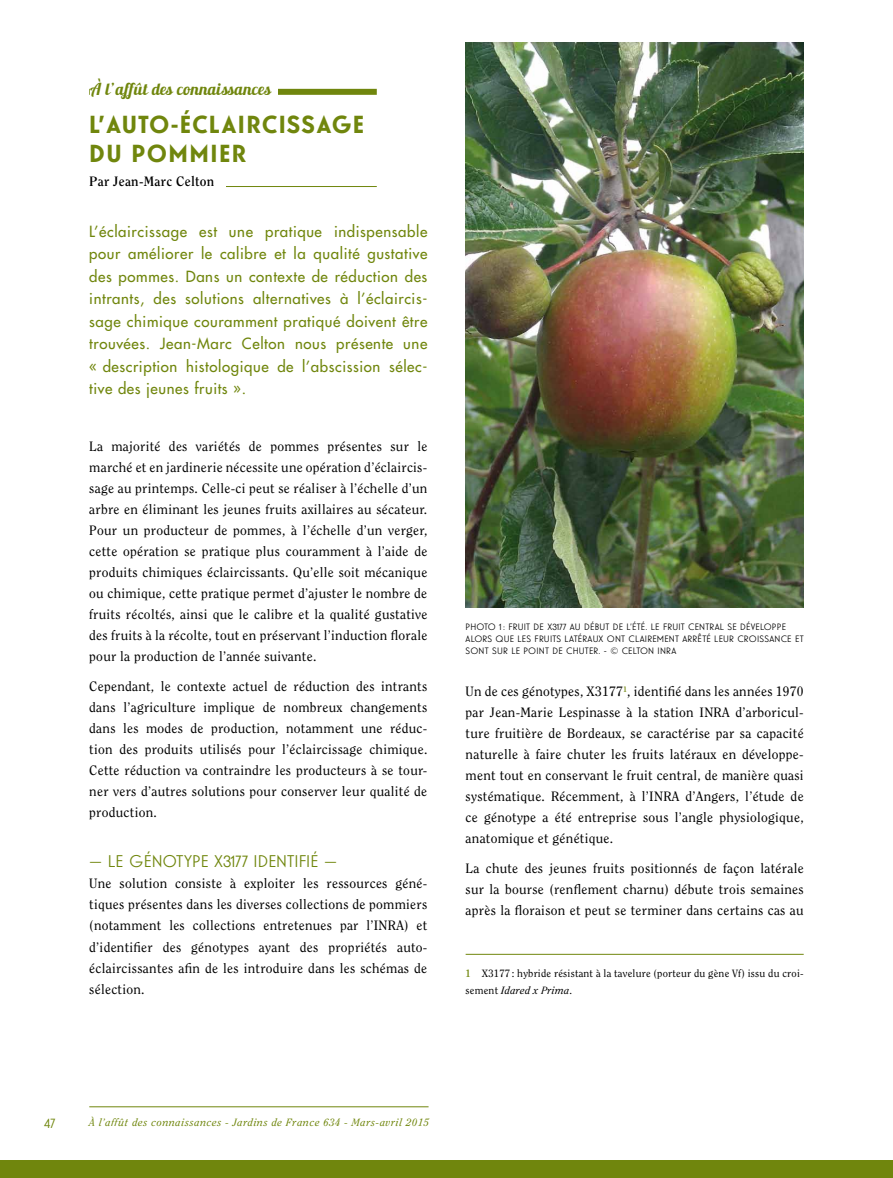
<style>
.page{position:relative;width:893px;height:1178px;background:#fff}
.page>*{position:absolute;margin:0;border:0;box-sizing:border-box;transform-origin:0 0}
.t1{font:700 24px/28.8px "Guildford Pro";letter-spacing:.06em;color:#70860d}
.t2{font:16.5px "Guildford Pro";color:#70860d}
.t3{font:16.5px "Lobster 1.3";letter-spacing:.02em;color:#70860d}
.t4{font:500 15px/22.5px "Futura Std";letter-spacing:.04em;color:#70860d;text-align:justify}
.t5{font:13.5px/21px "Clearface Std";letter-spacing:.02em;color:#000;text-align:justify}
.t6{font:700 13.5px "Clearface Std";letter-spacing:.02em;color:#000}
.t7{font:13.5px "Guildford Pro";color:#70860d}
.t8{font:10.5px/16.5px "Clearface Std";letter-spacing:.02em;color:#000}
.t9{font:italic 10.5px "Clearface Std";letter-spacing:.06em;color:#70860d}
.t10{font:9px/12px "Guildford Pro";letter-spacing:.02em;color:#000}
.s1{font-weight:700;color:#70860d}
.s2{font-style:italic}
</style>
<div class="page">
<div style="left:0;top:1160px;width:893px;height:18px;background:#70860d"></div>
<hr style="left:89px;top:1106px;width:340px;height:1px;background:#70860d">
<hr style="left:466px;top:954px;width:338px;height:1px;background:#70860d">
<div style="left:89px;top:89px;width:288px;height:6px;background:#70860d"></div>
<hr style="left:208px;top:186px;width:169px;height:1px;background:#70860d">
<div style="left:89px;top:170px;width:136px;height:20px;background:#fff"></div>
<div style="left:90px;top:75px;width:187px;height:20px;background:#fff"></div>
<img style="left:466px;top:43px;width:338px;height:564px">
<p class="t3" style="left:90px;top:79px;width:182px">À l’affût des connaissances</p>
<h1 class="t1" style="left:89px;top:110px;width:276px">L’AUTO-ÉCLAIRCISSAGE<br>DU POMMIER</h1>
<p class="t6" style="left:89px;top:174px;width:127px">Par Jean-Marc Celton</p>
<p class="t4" style="left:89px;top:220px;width:340px">L’éclaircissage est une pratique indispensable pour améliorer le calibre et la qualité gustative des pommes. Dans un contexte de réduction des intrants, des solutions alternatives à l’éclaircis&shy;sage chimique couramment pratiqué doivent être trouvées. Jean-Marc Celton nous présente une « description histologique de l’abscission sélec&shy;tive des jeunes fruits ».</p>
<p class="t5" style="left:89px;top:436px;width:340px">La majorité des variétés de pommes présentes sur le marché et en jardinerie nécessite une opération d’éclaircis&shy;sage au printemps. Celle-ci peut se réaliser à l’échelle d’un arbre en éliminant les jeunes fruits axillaires au sécateur.<br>Pour un producteur de pommes, à l’échelle d’un verger, cette opération se pratique plus couramment à l’aide de produits chimiques éclaircissants. Qu’elle soit mécanique ou chimique, cette pratique permet d’ajuster le nombre de fruits récoltés, ainsi que le calibre et la qualité gustative des fruits à la récolte, tout en préservant l’induction florale pour la production de l’année suivante.</p>
<p class="t5" style="left:89px;top:675px;width:340px">Cependant, le contexte actuel de réduction des intrants dans l’agriculture implique de nombreux changements dans les modes de production, notamment une réduc&shy;tion des produits utilisés pour l’éclaircissage chimique.<br>Cette réduction va contraindre les producteurs à se tour&shy;ner vers d’autres solutions pour conserver leur qualité de production.</p>
<p class="t2" style="left:89px;top:851px;width:249px">— LE GÉNOTYPE X3177 IDENTIFIÉ —</p>
<p class="t5" style="left:89px;top:873px;width:340px">Une solution consiste à exploiter les ressources géné&shy;tiques présentes dans les diverses collections de pommiers (notamment les collections entretenues par l’INRA) et d’identifier des génotypes ayant des propriétés auto&shy;éclaircissantes afin de les introduire dans les schémas de sélection.</p>
<p class="t10" style="left:466px;top:621px;width:340px">PHOTO 1 : FRUIT DE X3177 AU DÉBUT DE L’ÉTÉ. LE FRUIT CENTRAL SE DÉVELOPPE<br>ALORS QUE LES FRUITS LATÉRAUX ONT CLAIREMENT ARRÊTÉ LEUR CROISSANCE ET<br>SONT SUR LE POINT DE CHUTER. - © CELTON INRA</p>
<p class="t5" style="left:466px;top:681px;width:340px">Un de ces génotypes, X3177<sup>1</sup>, identifié dans les années 1970 par Jean-Marie Lespinasse à la station INRA d’arboricul&shy;ture fruitière de Bordeaux, se caractérise par sa capacité naturelle à faire chuter les fruits latéraux en développe&shy;ment tout en conservant le fruit central, de manière quasi systématique. Récemment, à l’INRA d’Angers, l’étude de ce génotype a été entreprise sous l’angle physiologique, anatomique et génétique.</p>
<p class="t5" style="left:466px;top:857px;width:340px">La chute des jeunes fruits positionnés de façon latérale sur la bourse (renflement charnu) débute trois semaines après la floraison et peut se terminer dans certains cas au</p>
<p class="t8" style="left:466px;top:965px;width:340px"><span class="s1">1</span> X3177 : hybride résistant à la tavelure (porteur du gène Vf) issu du croi&shy;sement <span class="s2">Idared x Prima</span>.</p>
<p class="t7" style="left:45px;top:1114px;width:12px">47</p>
<p class="t9" style="left:89px;top:1116px;width:341px">À l’affût des connaissances - Jardins de France 634 - Mars-avril 2015</p>
</div>
